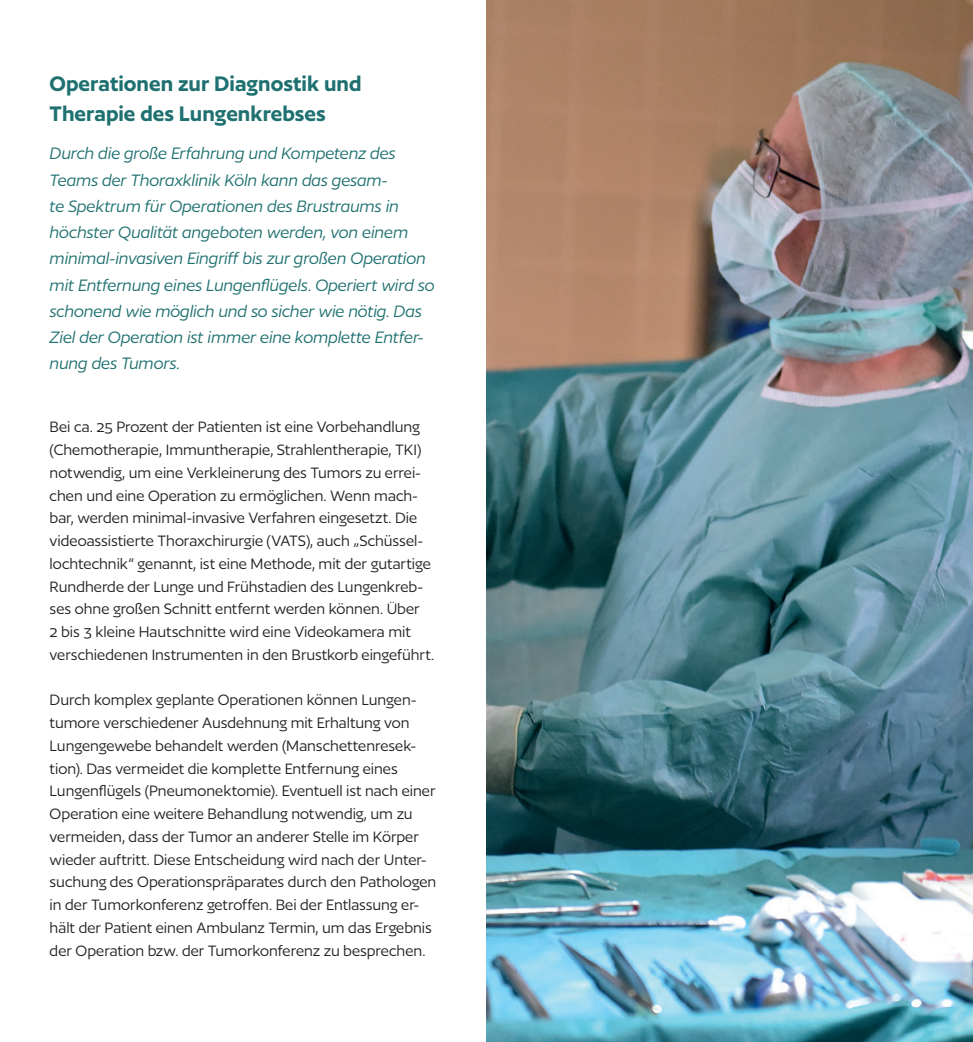
<style>
.page{position:relative;width:973px;height:1042px;background:#fff}
.page>*{position:absolute;margin:0;border:0;box-sizing:border-box;transform-origin:0 0}
.t1{font:600 24.5px/29.8px "Author";color:#1f7070}
.t2{font:italic 19.25px/26.2px "Author";letter-spacing:-.005em;color:#1f7070}
.t3{font:17.5px/22.8px "Author";letter-spacing:-.005em;color:#231f20}
</style>
<div class="page">
<img style="left:486px;top:0;width:486px;height:1042px">
<h1 class="t1" style="left:50px;top:68px;width:313px">Operationen zur Diagnostik und<br>Therapie des Lungenkrebses</h1>
<p class="t2" style="left:50px;top:140px;width:386px">Durch die große Erfahrung und Kompetenz des Teams der Thoraxklinik Köln kann das gesam-<br>te Spektrum für Operationen des Brustraums in höchster Qualität angeboten werden, von einem minimal-invasiven Eingriff bis zur großen Operation mit Entfernung eines Lungenflügels. Operiert wird so schonend wie möglich und so sicher wie nötig. Das Ziel der Operation ist immer eine komplette Entfer&shy;nung des Tumors.</p>
<p class="t3" style="left:50px;top:416px;width:386px">Bei ca. 25 Prozent der Patienten ist eine Vorbehandlung (Chemotherapie, Immuntherapie, Strahlentherapie, TKI) notwendig, um eine Verkleinerung des Tumors zu errei&shy;chen und eine Operation zu ermöglichen. Wenn mach&shy;bar, werden minimal-invasive Verfahren eingesetzt. Die videoassistierte Thoraxchirurgie (VATS), auch „Schüssel&shy;lochtechnik“ genannt, ist eine Methode, mit der gutartige Rundherde der Lunge und Frühstadien des Lungenkreb&shy;ses ohne großen Schnitt entfernt werden können. Über<br>2 bis 3 kleine Hautschnitte wird eine Videokamera mit verschiedenen Instrumenten in den Brustkorb eingeführt.</p>
<p class="t3" style="left:50px;top:689px;width:388px">Durch komplex geplante Operationen können Lungen&shy;tumore verschiedener Ausdehnung mit Erhaltung von Lungengewebe behandelt werden (Manschettenresek&shy;tion). Das vermeidet die komplette Entfernung eines Lungenflügels (Pneumonektomie). Eventuell ist nach einer Operation eine weitere Behandlung notwendig, um zu vermeiden, dass der Tumor an anderer Stelle im Körper wieder auftritt. Diese Entscheidung wird nach der Unter&shy;suchung des Operationspräparates durch den Pathologen in der Tumorkonferenz getroffen. Bei der Entlassung er&shy;hält der Patient einen Ambulanz Termin, um das Ergebnis der Operation bzw. der Tumorkonferenz zu besprechen.</p>
</div>
